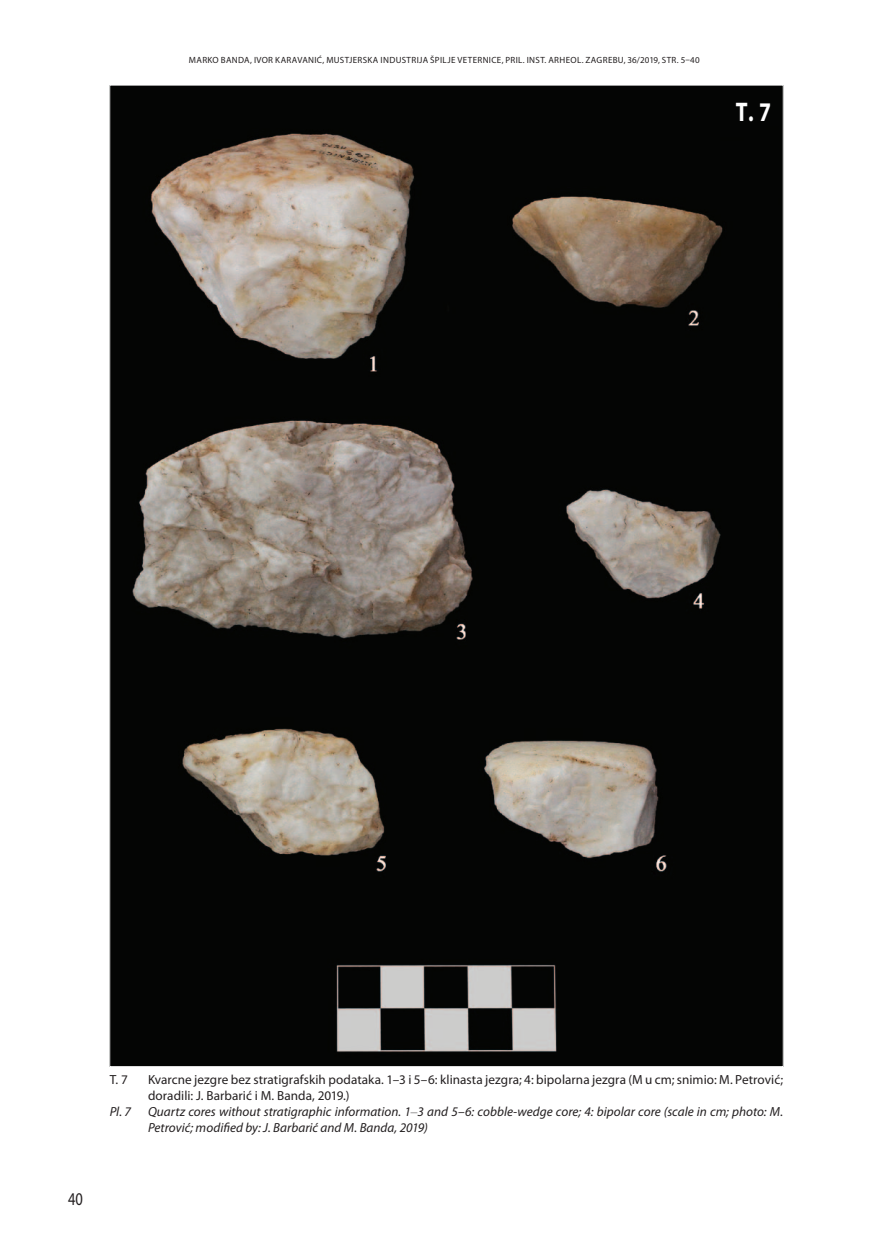
<style>
.page{position:relative;width:893px;height:1234px;background:#fff}
.page>*{position:absolute;margin:0;border:0;box-sizing:border-box;transform-origin:0 0}
.t1{font:700 27px "Myriad Pro";color:#fff;scale:.8 1}
.t2{font:18px "Myriad Pro";color:#231f20;scale:.8 1}
.t3{font:italic 13.2px/15.9px "Myriad Pro";letter-spacing:.005em;color:#231f20}
.t4{font:13.2px/15.9px "Myriad Pro";letter-spacing:.005em;color:#231f20}
.t5{font:9px "Myriad Pro";letter-spacing:.04em;color:#231f20}
.t6{font:9px "Myriad Pro";letter-spacing:.01em;color:#231f20}
.s1{font-family:"Times New Roman"}
</style>
<div class="page">
<img style="left:112px;top:87px;width:669px;height:977px">
<p class="t5" style="left:189px;top:55px;width:170px">MARKO BANDA, IVOR KARAVANIĆ, Mustjerska</p>
<p class="t5" style="left:381px;top:55px;width:6px">indus</p>
<p class="t5" style="left:407px;top:55px;width:29px">trija špil</p>
<p class="t5" style="left:447px;top:55px;width:32px">je Veternice</p>
<p class="t5" style="left:502px;top:55px;width:54px">, Pril. Inst. arheol</p>
<p class="t5" style="left:582px;top:55px;width:28px">. Zagrebu</p>
<p class="t6" style="left:624px;top:55px;width:77px">, 36/2019, str. 5–40</p>
<p class="t1" style="left:736px;top:94px;width:46px">T. 7</p>
<p class="t2" style="left:68px;top:1187px;width:20px">40</p>
<p class="t4" style="left:110px;top:1071px;width:20px">T. 7</p>
<p class="t4" style="left:148px;top:1071px;width:637px">Kvarcne jezgre bez stratigrafskih podataka. 1–3 i 5–6: klinasta jezgra; 4: bipolarna jezgra (M u cm; snimio: M. Petrović; doradili: J. Barbarić i M. Banda, 2019.)</p>
<p class="t3" style="left:110px;top:1102px;width:23px">Pl. 7</p>
<p class="t3" style="left:148px;top:1102px;width:637px">Quartz cores without stratigraphic information. 1<span class="s1">–</span>3 and 5–6: cobble-wedge core; 4: bipolar core (scale in cm; photo: M.<br>Petrović; modified by: J. Barbarić and M. Banda, 2019)</p>
</div>
